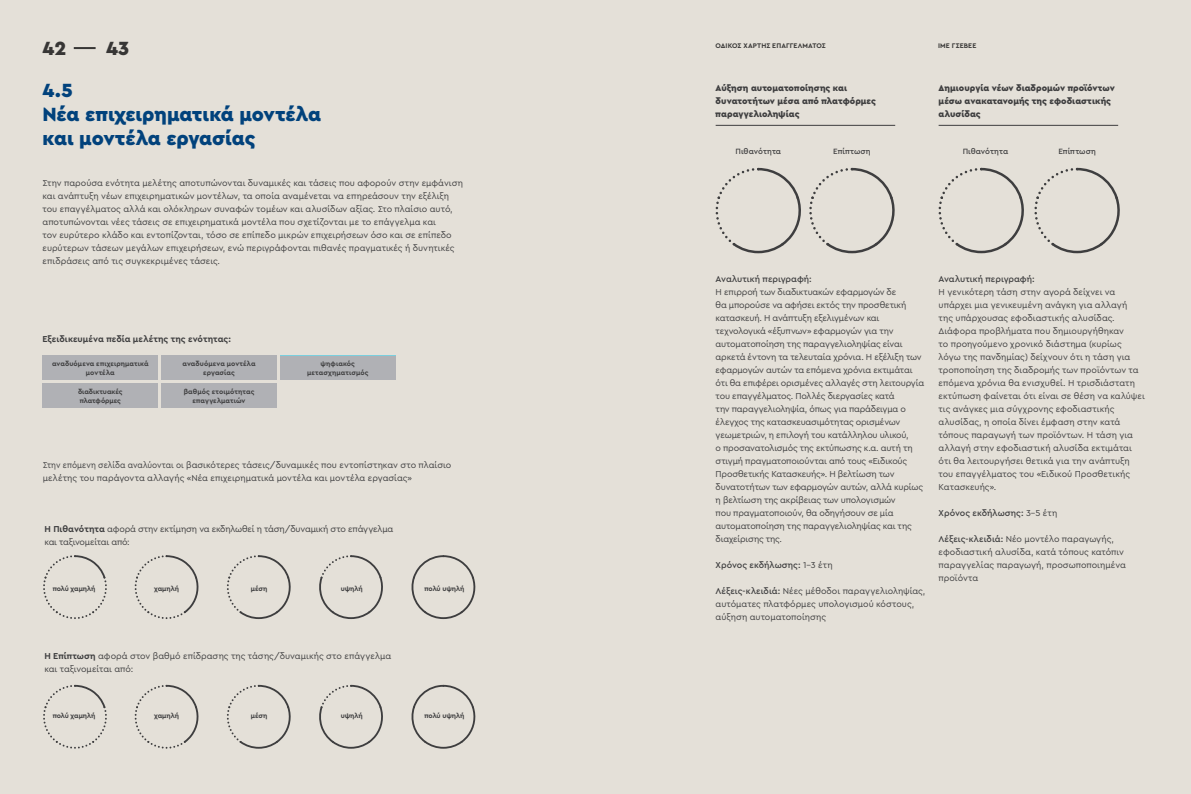
<style>
.page{position:relative;width:1191px;height:794px;background:#e4e0d8}
.page>*{position:absolute;margin:0;border:0;box-sizing:border-box;transform-origin:0 0}
.t1{font:900 20px/24px "Cera Pro";color:#01427c}
.t2{font:900 20px "Cera Pro";color:#3e3e3f}
.t3{font:9px/13px "Cera Pro";letter-spacing:-.005em;color:#3e3e3f}
.t4{font:9px/13px "Cera Pro";letter-spacing:-.005em;color:#3e3e3f;scale:.93 1}
.t5{font:900 9px/13px "Cera Pro";letter-spacing:.005em;color:#3e3e3f}
.t6{font:500 9px "Cera Pro";letter-spacing:.005em;color:#3e3e3f}
.t7{font:700 9px "Cera Pro";letter-spacing:.005em;color:#3e3e3f}
.t8{font:500 8px "Cera Pro";letter-spacing:.005em;color:#3e3e3f}
.t9{font:700 7px/9px "Cera Pro";letter-spacing:.005em;color:#3e3e3f;text-align:center}
.s1{font-weight:700}
.s2{font-weight:500}
.s3{font-weight:400}
</style>
<div class="page">
<div style="left:43px;top:356px;width:115px;height:24px;background:#b0b1b5"></div>
<div style="left:43px;top:383px;width:115px;height:25px;background:#b0b1b5"></div>
<div style="left:161px;top:356px;width:116px;height:24px;background:#b0b1b5"></div>
<div style="left:280px;top:356px;width:115px;height:24px;background:#b0b1b5"></div>
<div style="left:161px;top:383px;width:116px;height:25px;background:#b0b1b5"></div>
<svg style="left:43px;top:555px;width:64px;height:64px"></svg>
<svg style="left:135px;top:555px;width:64px;height:64px"></svg>
<svg style="left:227px;top:555px;width:64px;height:64px"></svg>
<svg style="left:715px;top:168px;width:86px;height:85px"></svg>
<svg style="left:809px;top:168px;width:86px;height:85px"></svg>
<svg style="left:319px;top:555px;width:64px;height:64px"></svg>
<svg style="left:411px;top:555px;width:65px;height:64px"></svg>
<svg style="left:43px;top:685px;width:64px;height:63px"></svg>
<svg style="left:135px;top:685px;width:64px;height:63px"></svg>
<svg style="left:227px;top:685px;width:64px;height:63px"></svg>
<svg style="left:319px;top:685px;width:64px;height:63px"></svg>
<svg style="left:411px;top:685px;width:65px;height:63px"></svg>
<hr style="left:715px;top:125px;width:180px;height:1px;background:#3e3e3f">
<hr style="left:938px;top:125px;width:180px;height:1px;background:#3e3e3f">
<svg style="left:1034px;top:168px;width:86px;height:85px"></svg>
<svg style="left:938px;top:168px;width:86px;height:85px"></svg>
<h1 class="t2" style="left:43px;top:35px;width:25px">42</h1>
<h1 class="t2" style="left:106px;top:35px;width:25px">43</h1>
<p class="t1" style="left:43px;top:77px;width:280px">4.5<br>Νέα επιχειρηματικά μοντέλα και μοντέλα εργασίας</p>
<p class="t3" style="left:43px;top:176px;width:422px">Στην παρούσα ενότητα μελέτης αποτυπώνονται δυναμικές και τάσεις που αφορούν στην εμφάνιση και ανάπτυξη νέων επιχειρηματικών μοντέλων, τα οποία αναμένεται να επηρεάσουν την εξέλιξη του επαγγέλματος αλλά και ολόκληρων συναφών τομέων και αλυσίδων αξίας. Στο πλαίσιο αυτό, αποτυπώνονται νέες τάσεις σε επιχειρηματικά μοντέλα που σχετίζονται με το επάγγελμα και<br>τον ευρύτερο κλάδο και εντοπίζονται, τόσο σε επίπεδο μικρών επιχειρήσεων όσο και σε επίπεδο ευρύτερων τάσεων μεγάλων επιχειρήσεων, ενώ περιγράφονται πιθανές πραγματικές ή δυνητικές επιδράσεις από τις συγκεκριμένες τάσεις.</p>
<p class="t7" style="left:43px;top:332px;width:190px">Εξειδικευμένα πεδία μελέτης της ενότητας:</p>
<p class="t9" style="left:52px;top:359px;width:98px">αναδυόμενα επιχειρηματικά μοντέλα</p>
<p class="t9" style="left:183px;top:359px;width:74px">αναδυόμενα μοντέλα εργασίας</p>
<p class="t9" style="left:320px;top:359px;width:36px">ψηφιακός</p>
<p class="t9" style="left:307px;top:368px;width:63px">μετασχηματισμός</p>
<p class="t9" style="left:78px;top:387px;width:46px;text-align:left">διαδικτυακές πλατφόρμες</p>
<p class="t9" style="left:184px;top:387px;width:72px">βαθμός ετοιμότητας επαγγελματιών</p>
<p class="t4" style="left:43px;top:458px;width:441px">Στην επόμενη σελίδα αναλύονται οι βασικότερες τάσεις/δυναμικές που εντοπίστηκαν στο πλαίσιο μελέτης του παράγοντα αλλαγής «Νέα επιχειρηματικά μοντέλα και μοντέλα εργασίας»</p>
<p class="t3" style="left:44px;top:522px;width:350px"><span class="s1">Η Πιθανότητα</span> αφορά στην εκτίμηση να εκδηλωθεί η τάση/δυναμική στο επάγγελμα και ταξινομείται από:</p>
<p class="t9" style="left:53px;top:584px;width:44px">πολύ χαμηλή</p>
<p class="t9" style="left:154px;top:584px;width:26px">χαμηλή</p>
<p class="t9" style="left:251px;top:584px;width:18px">μέση</p>
<p class="t9" style="left:341px;top:584px;width:24px">υψηλή</p>
<p class="t9" style="left:424px;top:584px;width:41px">πολύ υψηλή</p>
<p class="t3" style="left:44px;top:649px;width:348px"><span class="s1">Η Επίπτωση</span> αφορά στον βαθμό επίδρασης της τάσης/δυναμικής στο επάγγελμα και ταξινομείται από:</p>
<p class="t9" style="left:53px;top:711px;width:44px">πολύ χαμηλή</p>
<p class="t9" style="left:154px;top:711px;width:26px">χαμηλή</p>
<p class="t9" style="left:251px;top:711px;width:18px">μέση</p>
<p class="t9" style="left:341px;top:711px;width:24px">υψηλή</p>
<p class="t9" style="left:424px;top:711px;width:41px">πολύ υψηλή</p>
<p class="t9" style="left:715px;top:41px;width:112px">ΟΔΙΚΟΣ ΧΑΡΤΗΣ ΕΠΑΓΓΕΛΜΑΤΟΣ</p>
<p class="t9" style="left:938px;top:41px;width:40px">ΙΜΕ ΓΣΕΒΕΕ</p>
<p class="t5" style="left:715px;top:81px;width:162px">Αύξηση αυτοματοποίησης και δυνατοτήτων μέσα από πλατφόρμες παραγγελιοληψίας</p>
<p class="t5" style="left:938px;top:81px;width:178px">Δημιουργία νέων διαδρομών προϊόντων μέσω ανακατανομής της εφοδιαστικής αλυσίδας</p>
<p class="t8" style="left:735px;top:146px;width:47px">Πιθανότητα</p>
<p class="t8" style="left:833px;top:146px;width:39px">Επίπτωση</p>
<p class="t8" style="left:962px;top:146px;width:47px">Πιθανότητα</p>
<p class="t8" style="left:1058px;top:146px;width:39px">Επίπτωση</p>
<p class="t3" style="left:715px;top:272px;width:210px"><span class="s2">Αναλυτική περιγραφή:<br></span>Η επιρροή των διαδικτυακών εφαρμογών δε<br>θα μπορούσε να αφήσει εκτός την προσθετική κατασκευή. Η ανάπτυξη εξελιγμένων και τεχνολογικά «έξυπνων» εφαρμογών για την αυτοματοποίηση της παραγγελιοληψίας είναι αρκετά έντονη τα τελευταία χρόνια. Η εξέλιξη των εφαρμογών αυτών τα επόμενα χρόνια εκτιμάται ότι θα επιφέρει ορισμένες αλλαγές στη λειτουργία του επαγγέλματος. Πολλές διεργασίες κατά<br>την παραγγελιοληψία, όπως για παράδειγμα ο έλεγχος της κατασκευασιμότητας ορισμένων γεωμετριών, η επιλογή του κατάλληλου υλικού,<br>ο προσανατολισμός της εκτύπωσης κ.α. αυτή τη στιγμή πραγματοποιούνται από τους «Ειδικούς Προσθετικής Κατασκευής». Η βελτίωση των δυνατοτήτων των εφαρμογών αυτών, αλλά κυρίως η βελτίωση της ακρίβειας των υπολογισμών<br>που πραγματοποιούν, θα οδηγήσουν σε μία αυτοματοποίηση της παραγγελιοληψίας και της διαχείρισης της.</p>
<p class="t6" style="left:715px;top:558px;width:119px">Χρόνος εκδήλωσης: <span class="s3">1-3 έτη</span></p>
<p class="t3" style="left:715px;top:584px;width:211px"><span class="s2">Λέξεις-κλειδιά:</span> Νέες μέθοδοι παραγγελιοληψίας, αυτόματες πλατφόρμες υπολογισμού κόστους, αύξηση αυτοματοποίησης</p>
<p class="t3" style="left:938px;top:272px;width:208px"><span class="s2">Αναλυτική περιγραφή:<br></span>Η γενικότερη τάση στην αγορά δείχνει να υπάρχει μια γενικευμένη ανάγκη για αλλαγή<br>της υπάρχουσας εφοδιαστικής αλυσίδας.<br>Διάφορα προβλήματα που δημιουργήθηκαν<br>το προηγούμενο χρονικό διάστημα (κυρίως λόγω της πανδημίας) δείχνουν ότι η τάση για τροποποίηση της διαδρομής των προϊόντων τα επόμενα χρόνια θα ενισχυθεί. Η τρισδιάστατη εκτύπωση φαίνεται ότι είναι σε θέση να καλύψει τις ανάγκες μια σύγχρονης εφοδιαστικής αλυσίδας, η οποία δίνει έμφαση στην κατά τόπους παραγωγή των προϊόντων. Η τάση για αλλαγή στην εφοδιαστική αλυσίδα εκτιμάται ότι θα λειτουργήσει θετικά για την ανάπτυξη του επαγγέλματος του «Ειδικού Προσθετικής Κατασκευής».</p>
<p class="t6" style="left:938px;top:506px;width:120px">Χρόνος εκδήλωσης: <span class="s3">3-5 έτη</span></p>
<p class="t3" style="left:938px;top:532px;width:189px"><span class="s2">Λέξεις-κλειδιά:</span> Νέο μοντέλο παραγωγής, εφοδιαστική αλυσίδα, κατά τόπους κατόπιν παραγγελίας παραγωγή, προσωποποιημένα προϊόντα</p>
</div>
